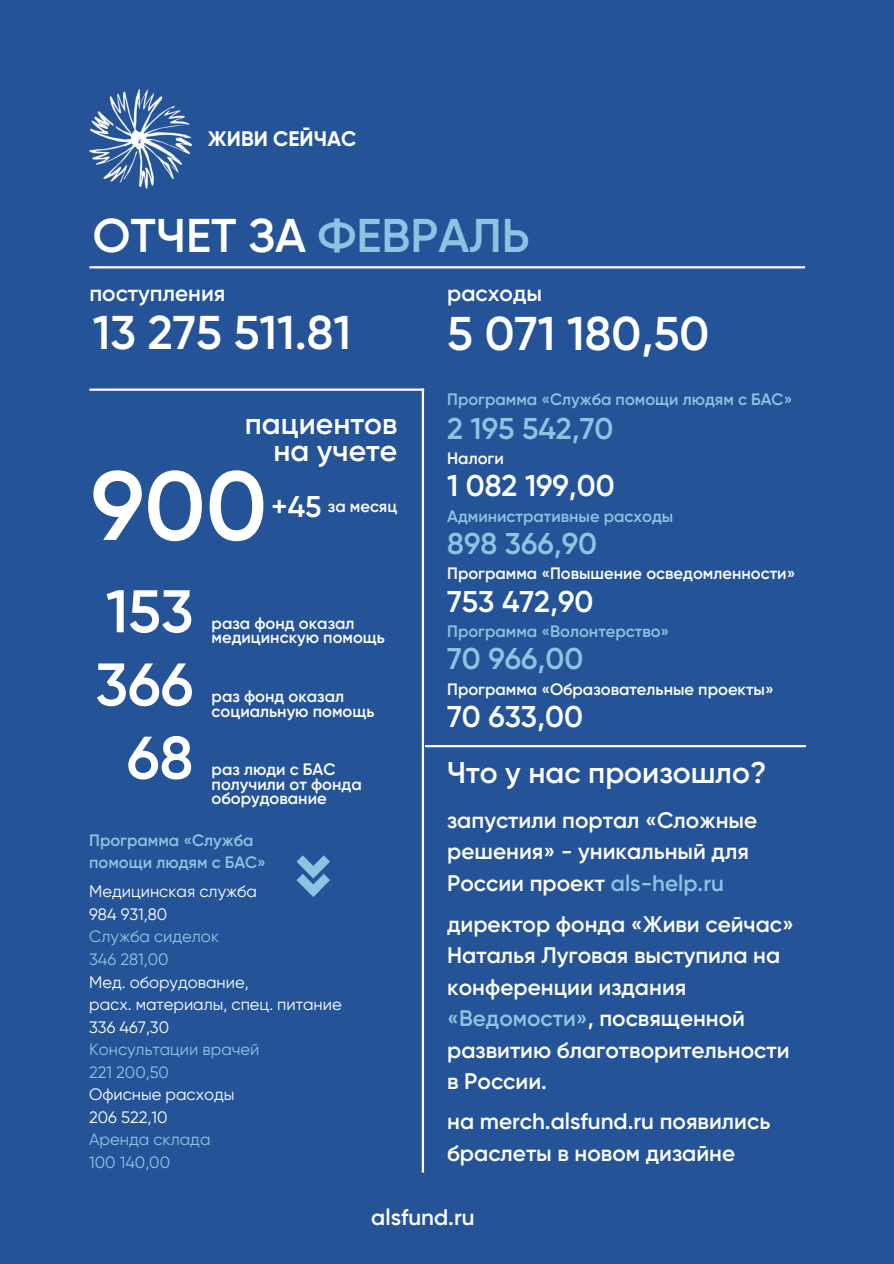
<style>
.page{position:relative;width:894px;height:1264px;background:#fff}
.page>*{position:absolute;margin:0;border:0;box-sizing:border-box;transform-origin:0 0}
.t1{font:600 97.5px "Gilroy";color:#fff}
.t2{font:600 60px/73.2px "Gilroy";color:#fff;text-align:center}
.t3{font:600 47.25px "Gilroy";color:#fff}
.t4{font:600 30px/27px "Gilroy";color:#fff;text-align:right}
.t5{font:600 30px "Gilroy";color:#8bc5e1}
.t6{font:600 22.5px/31.5px "Gilroy";color:#fff}
.t7{font:700 21px "Gilroy";color:#fff}
.t8{font:600 16.5px/14.7px "Gilroy";color:#fff}
.t9{font:600 16.5px/22.5px "Gilroy";color:#8bc5e1}
.t10{font:16.5px/22.5px "Gilroy";color:#fff}
.t11{font:16.5px/22.5px "Gilroy";color:#8bc5e1}
.s1{color:#8bc5e1}
.s2{font-size:30px}
</style>
<div class="page">
<div style="left:0;top:0;width:893px;height:1263px;background:#245497"></div>
<img style="left:89px;top:89px;width:103px;height:99px">
<hr style="left:89px;top:266px;width:715px;height:2px;background:#fff">
<hr style="left:89px;top:388px;width:335px;height:3px;background:#fff">
<hr style="left:425px;top:745px;width:380px;height:2px;background:#fff">
<hr style="left:421px;top:388px;width:3px;height:784px;background:#fff">
<svg style="left:296px;top:855px;width:34px;height:42px"></svg>
<p class="t7" style="left:208px;top:126px;width:150px">ЖИВИ СЕЙЧАС</p>
<h3 class="t3" style="left:93px;top:208px;width:438px">ОТЧЕТ ЗА <span class="s1">ФЕВРАЛЬ</span></h3>
<p class="t6" style="left:89px;top:278px;width:137px">поступления</p>
<p class="t6" style="left:447px;top:278px;width:96px">расходы</p>
<h3 class="t3" style="left:93px;top:304px;width:259px">13 275 511.81</h3>
<h3 class="t4" style="left:244px;top:410px;width:154px">пациентов на учете</h3>
<p class="t8" style="left:271px;top:499px;width:128px"><span class="s2">+45</span> за месяц</p>
<h1 class="t1" style="left:91px;top:448px;width:178px">900</h1>
<h2 class="t2" style="left:95px;top:575px;width:99px">153<br>366<br>68</h2>
<p class="t8" style="left:211px;top:615px;width:175px">раза фонд оказал медицинскую помощь</p>
<p class="t8" style="left:211px;top:689px;width:164px">раз фонд оказал социальную помощь</p>
<p class="t8" style="left:211px;top:762px;width:151px">раз люди с БАС получили от фонда оборудование</p>
<p class="t9" style="left:89px;top:828px;width:178px">Программа «Служба помощи людям с БАС»</p>
<p class="t10" style="left:89px;top:880px;width:169px">Медицинская служба<br>984 931,80</p>
<p class="t11" style="left:89px;top:925px;width:131px">Служба сиделок<br>346 281,00</p>
<p class="t10" style="left:89px;top:970px;width:254px">Мед. оборудование,<br>расх. материалы, спец. питание<br>336 467,30</p>
<p class="t11" style="left:89px;top:1038px;width:172px">Консультации врачей<br>221 200,50</p>
<p class="t10" style="left:89px;top:1083px;width:147px">Офисные расходы<br>206 522,10</p>
<p class="t11" style="left:89px;top:1128px;width:123px">Аренда склада<br>100 140,00</p>
<h3 class="t3" style="left:447px;top:306px;width:263px">5 071 180,50</h3>
<p class="t9" style="left:447px;top:388px;width:346px">Программа «Служба помощи людям с БАС»</p>
<h3 class="t5" style="left:447px;top:410px;width:167px">2 195 542,70</h3>
<p class="t8" style="left:447px;top:451px;width:58px">Налоги</p>
<h3 class="t4" style="left:447px;top:472px;width:169px">1 082 199,00</h3>
<p class="t9" style="left:447px;top:504px;width:227px">Административные расходы</p>
<h3 class="t5" style="left:447px;top:526px;width:151px">898 366,90</h3>
<p class="t8" style="left:447px;top:566px;width:349px">Программа «Повышение осведомленности»</p>
<h3 class="t4" style="left:447px;top:588px;width:147px">753 472,90</h3>
<p class="t9" style="left:447px;top:620px;width:223px">Программа «Волонтерство»</p>
<h3 class="t5" style="left:447px;top:641px;width:137px">70 966,00</h3>
<p class="t8" style="left:447px;top:681px;width:328px">Программа «Образовательные проекты»</p>
<h3 class="t4" style="left:447px;top:703px;width:137px">70 633,00</h3>
<h3 class="t4" style="left:447px;top:759px;width:320px">Что у нас произошло?</h3>
<p class="t6" style="left:447px;top:804px;width:311px">запустили портал «Сложные решения» - уникальный для<br>России проект <span class="s1">als-help.ru</span></p>
<p class="t6" style="left:447px;top:908px;width:348px">директор фонда «Живи сейчас»<br>Наталья Луговая выступила на конференции издания <span class="s1">«Ведомости»</span>, посвященной развитию благотворительности в России.</p>
<p class="t6" style="left:447px;top:1105px;width:324px">на merch.alsfund.ru появились браслеты в новом дизайне</p>
<p class="t6" style="left:371px;top:1201px;width:105px">alsfund.ru</p>
</div>
